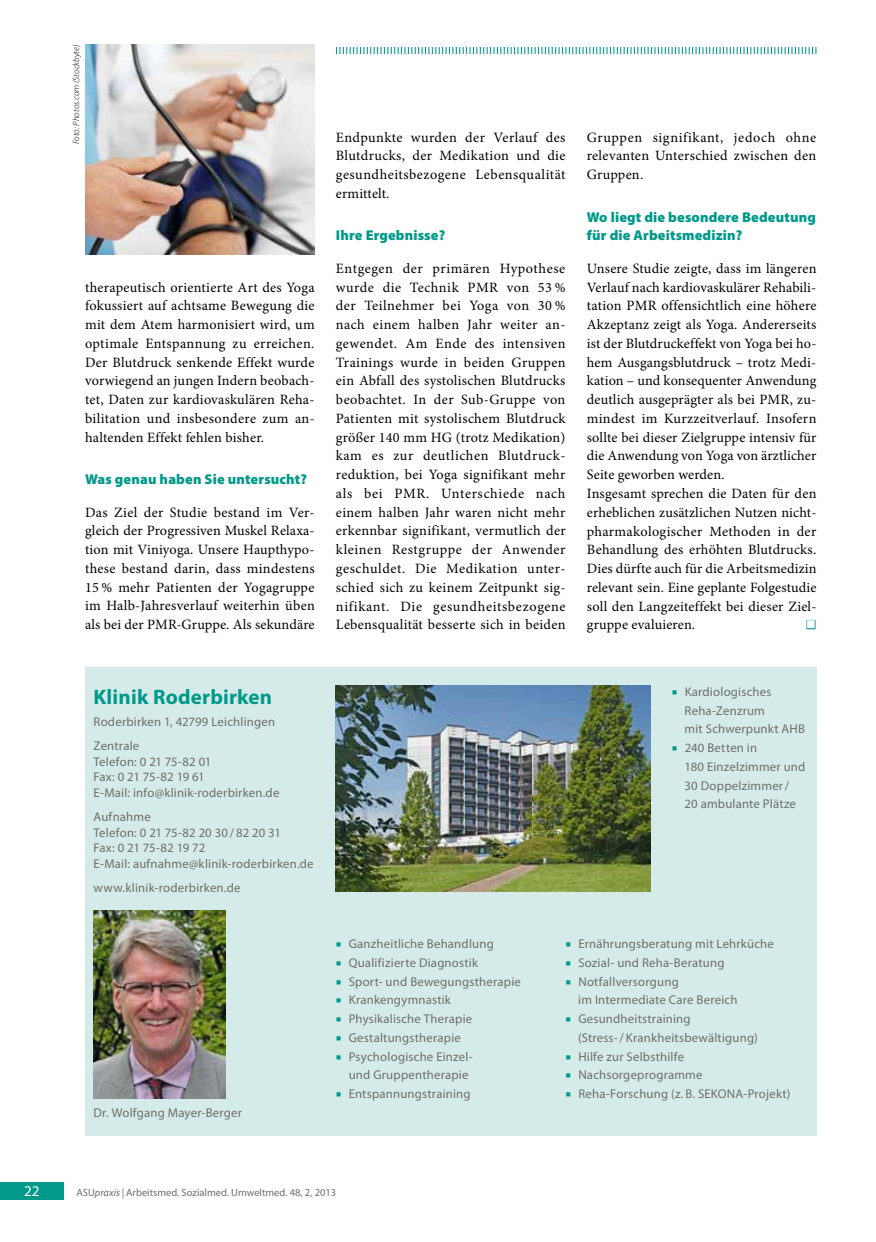
<style>
.page{position:relative;width:876px;height:1242px;background:#fff}
.page>*{position:absolute;margin:0;border:0;box-sizing:border-box;transform-origin:0 0}
.t1{font:27px "Minion Pro";color:#fff}
.t2{font:700 21px "Myriad Pro";letter-spacing:.01em;color:#00998a}
.t3{font:15px "Myriad Pro";color:#fff}
.t4{font:14.25px/18.8px "Minion Pro";letter-spacing:.02em;color:#000;text-align:justify}
.t5{font:900 14.25px/18.8px "Myriad Pro";letter-spacing:.01em;color:#00998a}
.t6{font:12.75px/18.8px "Myriad Pro";letter-spacing:.015em;color:#6e6e6e}
.t7{font:10.5px "Myriad Pro";color:#6e6e6e}
.t8{font:italic 300 9px "Myriad Pro";letter-spacing:.005em;color:#000}
.s1{font-family:"Minion Pro";font-size:14.25px;color:#00998a}
.s2{font-style:italic}
</style>
<div class="page">
<div style="left:0;top:1182px;width:64px;height:17px;background:#00998a"></div>
<div style="left:806px;top:620px;width:9px;height:9px;border:2px solid #00998a"></div>
<img style="left:85px;top:45px;width:230px;height:209px">
<div style="left:85px;top:666px;width:731px;height:469px;background:#d5ebe9"></div>
<img style="left:336px;top:685px;width:315px;height:206px">
<img style="left:94px;top:910px;width:131px;height:188px">
<svg style="left:336px;top:47px;width:480px;height:7px"></svg>
<p class="t8" style="left:71px;top:144px;width:102px;rotate:-90deg">Foto: Photos.com (Stockbyte)</p>
<p class="t4" style="left:85px;top:278px;width:231px">therapeutisch orientierte Art des Yoga fokussiert auf achtsame Bewegung die mit dem Atem harmonisiert wird, um optimale Entspannung zu erreichen.<br>Der Blutdruck senkende Effekt wurde vorwiegend an jungen Indern beobach&shy;tet, Daten zur kardiovaskulären Reha&shy;bilitation und insbesondere zum an&shy;haltenden Effekt fehlen bisher.</p>
<p class="t5" style="left:85px;top:470px;width:223px">Was genau haben Sie untersucht?</p>
<p class="t4" style="left:85px;top:503px;width:231px">Das Ziel der Studie bestand im Ver&shy;gleich der Progressiven Muskel Relaxa&shy;tion mit Viniyoga. Unsere Haupthypo&shy;these bestand darin, dass mindestens 15 % mehr Patienten der Yogagruppe im Halb-Jahresverlauf weiterhin üben als bei der PMR-Gruppe. Als sekundäre</p>
<p class="t4" style="left:336px;top:128px;width:231px">Endpunkte wurden der Verlauf des Blutdrucks, der Medikation und die gesundheitsbezogene Lebensqualität ermittelt.</p>
<p class="t5" style="left:336px;top:226px;width:111px">Ihre Ergebnisse?</p>
<p class="t4" style="left:336px;top:259px;width:231px;text-align:left">Entgegen der primären Hypothese wurde die Technik PMR von 53 % der Teilnehmer bei Yoga von 30 % nach einem halben Jahr weiter an&shy;gewendet. Am Ende des intensiven Trainings wurde in beiden Gruppen ein Abfall des systolischen Blutdrucks beobachtet. In der Sub-Gruppe von Patienten mit systolischem Blutdruck größer 140 mm HG (trotz Medikation) kam es zur deutlichen Blutdruck&shy;reduktion, bei Yoga signifikant mehr als bei PMR. Unterschiede nach einem halben Jahr waren nicht mehr erkennbar signifikant, vermutlich der kleinen Restgruppe der Anwender geschuldet. Die Medikation unter&shy;schied sich zu keinem Zeitpunkt sig&shy;nifikant. Die gesundheitsbezogene Lebensqualität besserte sich in beiden</p>
<p class="t4" style="left:587px;top:128px;width:231px">Gruppen signifikant, jedoch ohne relevanten Unterschied zwischen den Gruppen.</p>
<p class="t5" style="left:587px;top:208px;width:230px">Wo liegt die besondere Bedeutung für die Arbeitsmedizin?</p>
<p class="t4" style="left:587px;top:259px;width:231px;text-align:left">Unsere Studie zeigte, dass im längeren Verlauf nach kardiovaskulärer Rehabili&shy;tation PMR offensichtlich eine höhere Akzeptanz zeigt als Yoga. Andererseits ist der Blutdruckeffekt von Yoga bei ho&shy;hem Ausgangsblutdruck – trotz Medi&shy;kation – und konsequenter Anwendung deutlich ausgeprägter als bei PMR, zu&shy;mindest im Kurzzeitverlauf. Insofern sollte bei dieser Zielgruppe intensiv für die Anwendung von Yoga von ärztlicher Seite geworben werden.<br>Insgesamt sprechen die Daten für den erheblichen zusätzlichen Nutzen nicht&shy;pharmakologischer Methoden in der Behandlung des erhöhten Blutdrucks.<br>Dies dürfte auch für die Arbeitsmedizin relevant sein. Eine geplante Folgestudie soll den Langzeiteffekt bei dieser Ziel&shy;gruppe evaluieren.</p>
<h1 class="t1" style="left:805px;top:605px;width:12px">■</h1>
<h2 class="t2" style="left:94px;top:685px;width:180px">Klinik Roderbirken</h2>
<p class="t6" style="left:94px;top:710px;width:183px;line-height:23.7px">Roderbirken 1, 42799 Leichlingen<br>Zentrale</p>
<p class="t6" style="left:94px;top:754px;width:187px;line-height:15.8px">Telefon: 0 21 75-82 01<br>Fax: 0 21 75-82 19 61<br>E-Mail: info@klinik-roderbirken.de</p>
<p class="t6" style="left:94px;top:809px;width:222px;line-height:15.8px">Aufnahme<br>Telefon: 0 21 75-82 20 30 / 82 20 31<br>Fax: 0 21 75-82 19 72<br>E-Mail: aufnahme@klinik-roderbirken.de</p>
<p class="t6" style="left:94px;top:878px;width:149px">www.klinik-roderbirken.de</p>
<p class="t6" style="left:94px;top:1103px;width:150px">Dr. Wolfgang Mayer-Berger</p>
<p class="t6" style="left:336px;top:934px;width:159px"><span class="s1">■</span> Ganzheitliche Behandlung</p>
<p class="t6" style="left:336px;top:953px;width:144px"><span class="s1">■</span> Qualifizierte Diagnostik</p>
<p class="t6" style="left:336px;top:972px;width:186px"><span class="s1">■</span> Sport- und Bewegungstherapie</p>
<p class="t6" style="left:336px;top:991px;width:116px"><span class="s1">■</span> Krankengymnastik</p>
<p class="t6" style="left:336px;top:1009px;width:138px"><span class="s1">■</span> Physikalische Therapie</p>
<p class="t6" style="left:336px;top:1028px;width:127px"><span class="s1">■</span> Gestaltungstherapie</p>
<p class="t6" style="left:349px;top:1047px;width:126px;text-indent:-13px"><span class="s1">■</span> Psychologische Einzel&shy;und Gruppentherapie</p>
<p class="t6" style="left:336px;top:1084px;width:136px"><span class="s1">■</span> Entspannungstraining</p>
<p class="t6" style="left:685px;top:682px;width:122px;text-indent:-13px"><span class="s1">■</span> Kardiologisches<br>Reha-Zenzrum<br>mit Schwerpunkt AHB</p>
<p class="t6" style="left:685px;top:738px;width:122px;text-indent:-13px"><span class="s1">■</span> 240 Betten in<br>180 Einzelzimmer und<br>30 Doppelzimmer/<br>20 ambulante Plätze</p>
<p class="t6" style="left:566px;top:934px;width:210px"><span class="s1">■</span> Ernährungsberatung mit Lehrküche</p>
<p class="t6" style="left:566px;top:953px;width:160px"><span class="s1">■</span> Sozial- und Reha-Beratung</p>
<p class="t6" style="left:578px;top:972px;width:161px;text-indent:-13px"><span class="s1">■</span> Notfallversorgung<br>im Intermediate Care Bereich</p>
<p class="t6" style="left:578px;top:1009px;width:181px;text-indent:-13px"><span class="s1">■</span> Gesundheitstraining<br>(Stress-/ Krankheitsbewältigung)</p>
<p class="t6" style="left:566px;top:1047px;width:120px"><span class="s1">■</span> Hilfe zur Selbsthilfe</p>
<p class="t6" style="left:566px;top:1066px;width:139px"><span class="s1">■</span> Nachsorgeprogramme</p>
<p class="t6" style="left:566px;top:1084px;width:226px"><span class="s1">■</span> Reha-Forschung (z. B. SEKONA-Projekt)</p>
<p class="t3" style="left:24px;top:1182px;width:17px">22</p>
<p class="t7" style="left:77px;top:1186px;width:261px">ASU<span class="s2">praxis |</span> Arbeitsmed. Sozialmed. Umweltmed. 48, 2, 2013</p>
</div>
